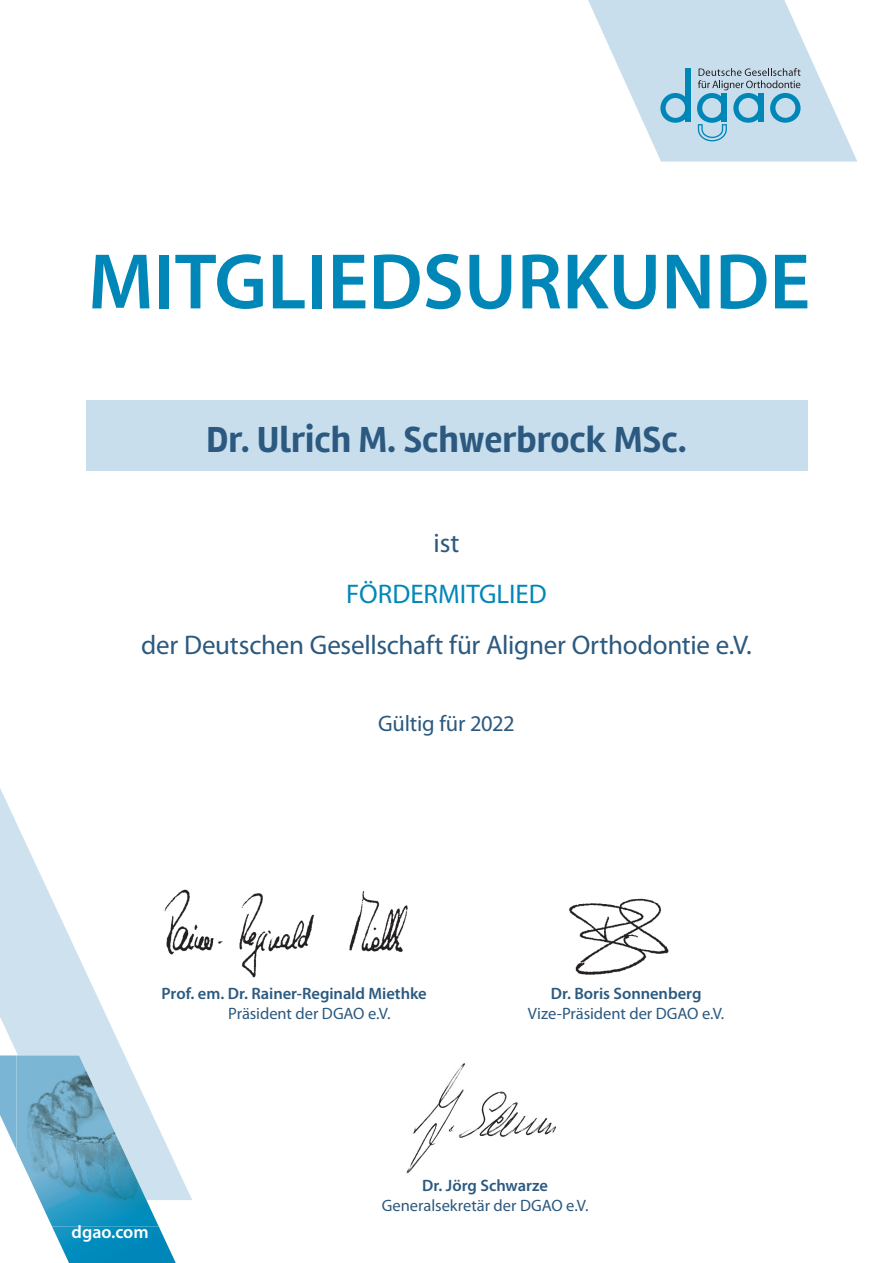
<style>
.page{position:relative;width:893px;height:1263px;background:#fff}
.page>*{position:absolute;margin:0;border:0;box-sizing:border-box;transform-origin:0 0}
.t1{font:600 79.5px "Myriad Pro";color:#0087b8}
.t2{font:700 37.5px "Rambla";color:#2b597f}
.t3{font:27px "Myriad Pro";letter-spacing:-.01em;color:#2b597f}
.t4{font:27px "Myriad Pro";color:#0087b8}
.t5{font:22.5px "Myriad Pro";letter-spacing:-.01em;color:#2b597f}
.t6{font:600 18px "Myriad Pro";color:#fff}
.t7{font:16.5px "Myriad Pro";color:#2b597f}
.t8{font:600 16.5px "Myriad Pro";color:#2b597f}
</style>
<div class="page">
<div style="left:86px;top:400px;width:721px;height:71px;background:#c8deec"></div>
<img style="left:192px;top:891px;width:216px;height:87px">
<img style="left:569px;top:898px;width:100px;height:77px">
<img style="left:406px;top:1063px;width:151px;height:111px">
<svg style="left:588px;top:0;width:269px;height:162px"></svg>
<svg style="left:0;top:788px;width:192px;height:412px"></svg>
<svg style="left:0;top:1055px;width:176px;height:208px"></svg>
<img style="left:16px;top:1055px;width:143px;height:171px">
<h1 class="t1" style="left:88px;top:231px;width:724px">MITGLIEDSURKUNDE</h1>
<h2 class="t2" style="left:206px;top:418px;width:482px">Dr. Ulrich M. Schwerbrock MSc.</h2>
<h3 class="t3" style="left:433px;top:526px;width:27px">ist</h3>
<h3 class="t4" style="left:346px;top:577px;width:202px">FÖRDERMITGLIED</h3>
<h3 class="t3" style="left:141px;top:628px;width:612px">der Deutschen Gesellschaft für Aligner Orthodontie e.V.</h3>
<h3 class="t5" style="left:378px;top:709px;width:138px">Gültig für 2022</h3>
<p class="t8" style="left:162px;top:983px;width:267px">Prof. em. Dr. Rainer-Reginald Miethke</p>
<p class="t7" style="left:228px;top:1003px;width:164px">Präsident der DGAO e.V.</p>
<p class="t8" style="left:551px;top:983px;width:152px">Dr. Boris Sonnenberg</p>
<p class="t7" style="left:528px;top:1003px;width:198px">Vize-Präsident der DGAO e.V.</p>
<p class="t6" style="left:72px;top:1220px;width:79px">dgao.com</p>
<p class="t6" style="left:68px;top:1230px;width:79px">dgao.com</p>
<p class="t8" style="left:422px;top:1175px;width:127px">Dr. Jörg Schwarze</p>
<p class="t7" style="left:382px;top:1195px;width:208px">Generalsekretär der DGAO e.V.</p>
</div>
